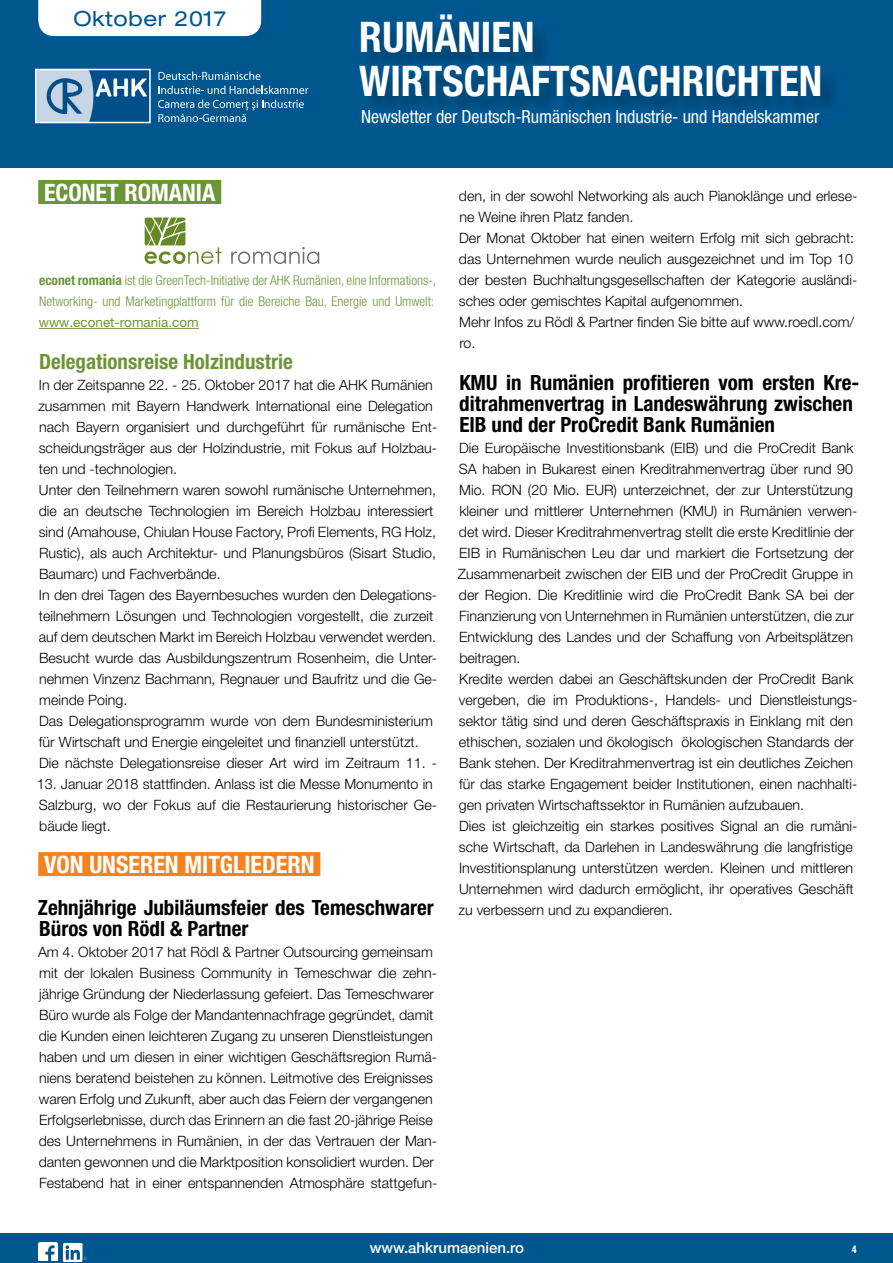
<style>
.page{position:relative;width:893px;height:1263px;background:#fff}
.page>*{position:absolute;margin:0;border:0;box-sizing:border-box;transform-origin:0 0}
.t1{font:700 condensed 42.3px/44px "Helvetica Neue LT Pro";color:#fff}
.t2{font:700 condensed 24px "Helvetica Neue LT Pro";color:#fff}
.t3{font:700 condensed 21px/21px "Helvetica Neue LT Pro";color:#000}
.t4{font:700 condensed 21px "Helvetica Neue LT Pro";color:#6b9635}
.t5{font:expanded 20.85px "Helvetica Neue LT Pro";letter-spacing:.03em;color:#005790}
.t6{font:condensed 18px "Helvetica Neue LT Pro";letter-spacing:-.005em;color:#fff}
.t7{font:500 15px "Helvetica Neue LT Pro";color:#fff}
.t8{font:300 14.25px/21px "Helvetica Neue LT Pro";color:#000}
.t9{font:300 condensed 13.5px/21px "Helvetica Neue LT Pro";color:#6b9635}
.t10{font:13.5px "Helvetica Neue LT Pro";color:#6b9635}
.t11{font:700 condensed 10.5px "Helvetica Neue LT Pro";color:#fff}
.s1{font-weight:700}
</style>
<div class="page">
<div style="left:0;top:1233px;width:893px;height:30px;background:#005790"></div>
<div style="left:0;top:0;width:893px;height:168px;background:#005790"></div>
<div style="left:38px;top:0;width:223px;height:36px;background:#fff"></div>
<svg style="left:158px;top:72px;width:102px;height:8px"></svg>
<svg style="left:159px;top:86px;width:149px;height:8px"></svg>
<svg style="left:158px;top:100px;width:146px;height:22px"></svg>
<div style="left:363px;top:17px;width:476px;height:98px;background:#000;opacity:.25"></div>
<img style="left:38px;top:72px;width:110px;height:48px">
<div style="left:35px;top:69px;width:116px;height:54px;border:2px solid #fff"></div>
<div style="left:38px;top:180px;width:183px;height:24px;background:#6b9635"></div>
<hr style="left:39px;top:328px;width:160px;height:1px;background:#6b9635">
<div style="left:38px;top:852px;width:282px;height:24px;background:#f58220"></div>
<svg style="left:144px;top:217px;width:78px;height:47px"></svg>
<svg style="left:231px;top:247px;width:88px;height:17px"></svg>
<img style="left:39px;top:1242px;width:18px;height:18px">
<img style="left:64px;top:1244px;width:22px;height:18px">
<h3 class="t5" style="left:73px;top:7px;width:154px">Oktober 2017</h3>
<h1 class="t1" style="left:359px;top:14px;width:464px">Rumänien<br>Wirtschaftsnachrichten</h1>
<p class="t6" style="left:361px;top:106px;width:460px">Newsletter der Deutsch-Rumänischen Industrie- und Handelskammer</p>
<h2 class="t2" style="left:44px;top:178px;width:173px">econet romAnia</h2>
<p class="t9" style="left:39px;top:270px;width:399px"><span class="s1">econet romania</span> ist die GreenTech-Initiative der AHK Rumänien, eine Informations-,<br>Networking- und Marketingplattform für die Bereiche Bau, Energie und Umwelt:</p>
<p class="t10" style="left:39px;top:314px;width:161px">www.econet-romania.com</p>
<h3 class="t4" style="left:39px;top:349px;width:255px">Delegationsreise Holzindustrie</h3>
<p class="t8" style="left:38px;top:374px;width:400px">In der Zeitspanne 22. - 25. Oktober 2017 hat die AHK Rumänien zusammen mit Bayern Handwerk International eine Delegation nach Bayern organisiert und durchgeführt für rumänische Ent&shy;scheidungsträger aus der Holzindustrie, mit Fokus auf Holzbau&shy;ten und -technologien.<br>Unter den Teilnehmern waren sowohl rumänische Unternehmen, die an deutsche Technologien im Bereich Holzbau interessiert sind (Amahouse, Chiulan House Factory, Profi Elements, RG Holz, Rustic), als auch Architektur- und Planungsbüros (Sisart Studio, Baumarc) und Fachverbände.<br>In den drei Tagen des Bayernbesuches wurden den Delegations&shy;teilnehmern Lösungen und Technologien vorgestellt, die zurzeit auf dem deutschen Markt im Bereich Holzbau verwendet werden.<br>Besucht wurde das Ausbildungszentrum Rosenheim, die Unter&shy;nehmen Vinzenz Bachmann, Regnauer und Baufritz und die Ge&shy;meinde Poing.<br>Das Delegationsprogramm wurde von dem Bundesministerium für Wirtschaft und Energie eingeleitet und finanziell unterstützt.<br>Die nächste Delegationsreise dieser Art wird im Zeitraum 11. -</p>
<p class="t8" style="left:37px;top:773px;width:402px">13. Januar 2018 stattfinden. Anlass ist die Messe Monumento in<br>Salzburg, wo der Fokus auf die Restaurierung historischer Ge&shy;bäude liegt.</p>
<h2 class="t2" style="left:44px;top:850px;width:272px">von unseren mitgliedern</h2>
<h3 class="t3" style="left:38px;top:897px;width:397px">Zehnjährige Jubiläumsfeier des Temeschwarer<br>Büros von Rödl &amp; Partner</h3>
<p class="t8" style="left:38px;top:941px;width:401px">Am 4. Oktober 2017 hat Rödl &amp; Partner Outsourcing gemeinsam mit der lokalen Business Community in Temeschwar die zehn&shy;jährige Gründung der Niederlassung gefeiert. Das Temeschwarer Büro wurde als Folge der Mandantennachfrage gegründet, damit die Kunden einen leichteren Zugang zu unseren Dienstleistungen haben und um diesen in einer wichtigen Geschäftsregion Rumä&shy;niens beratend beistehen zu können. Leitmotive des Ereignisses waren Erfolg und Zukunft, aber auch das Feiern der vergangenen Erfolgserlebnisse, durch das Erinnern an die fast 20-jährige Reise des Unternehmens in Rumänien, in der das Vertrauen der Man&shy;danten gewonnen und die Marktposition konsolidiert wurden. Der Festabend hat in einer entspannenden Atmosphäre stattgefun-</p>
<p class="t8" style="left:459px;top:185px;width:400px">den, in der sowohl Networking als auch Pianoklänge und erlese&shy;ne Weine ihren Platz fanden.<br>Der Monat Oktober hat einen weitern Erfolg mit sich gebracht: das Unternehmen wurde neulich ausgezeichnet und im Top 10 der besten Buchhaltungsgesellschaften der Kategorie ausländi&shy;sches oder gemischtes Kapital aufgenommen.<br>Mehr Infos zu Rödl &amp; Partner finden Sie bitte auf www.roedl.com/ ro.</p>
<h3 class="t3" style="left:459px;top:372px;width:401px">KMU in Rumänien profitieren vom ersten Kre&shy;ditrahmenvertrag in Landeswährung zwischen<br>EI B und der ProCredit Bank Rumänien</h3>
<p class="t8" style="left:458px;top:437px;width:401px">Die Europäische Investitionsbank (EIB) und die ProCredit Bank SA haben in Bukarest einen Kreditrahmenvertrag über rund 90<br>Mio. RON (20 Mio. EUR) unterzeichnet, der zur Unterstützung kleiner und mittlerer Unternehmen (KMU) in Rumänien verwen&shy;det wird. Dieser Kreditrahmenvertrag stellt die erste Kreditlinie der EIB in Rumänischen Leu dar und markiert die Fortsetzung der Zusammenarbeit zwischen der EIB und der ProCredit Gruppe in der Region. Die Kreditlinie wird die ProCredit Bank SA bei der Finanzierung von Unternehmen in Rumänien unterstützen, die zur Entwicklung des Landes und der Schaffung von Arbeitsplätzen beitragen.<br>Kredite werden dabei an Geschäftskunden der ProCredit Bank vergeben, die im Produktions-, Handels- und Dienstleistungs&shy;sektor tätig sind und deren Geschäftspraxis in Einklang mit den ethischen, sozialen und ökologisch ökologischen Standards der Bank stehen. Der Kreditrahmenvertrag ist ein deutliches Zeichen für das starke Engagement beider Institutionen, einen nachhalti&shy;gen privaten Wirtschaftssektor in Rumänien aufzubauen.<br>Dies ist gleichzeitig ein starkes positives Signal an die rumäni&shy;sche Wirtschaft, da Darlehen in Landeswährung die langfristige Investitionsplanung unterstützen werden. Kleinen und mittleren Unternehmen wird dadurch ermöglicht, ihr operatives Geschäft zu verbessern und zu expandieren.</p>
<p class="t7" style="left:370px;top:1239px;width:156px">www.ahkrumaenien.ro</p>
<p class="t11" style="left:852px;top:1242px;width:6px">4</p>
</div>
